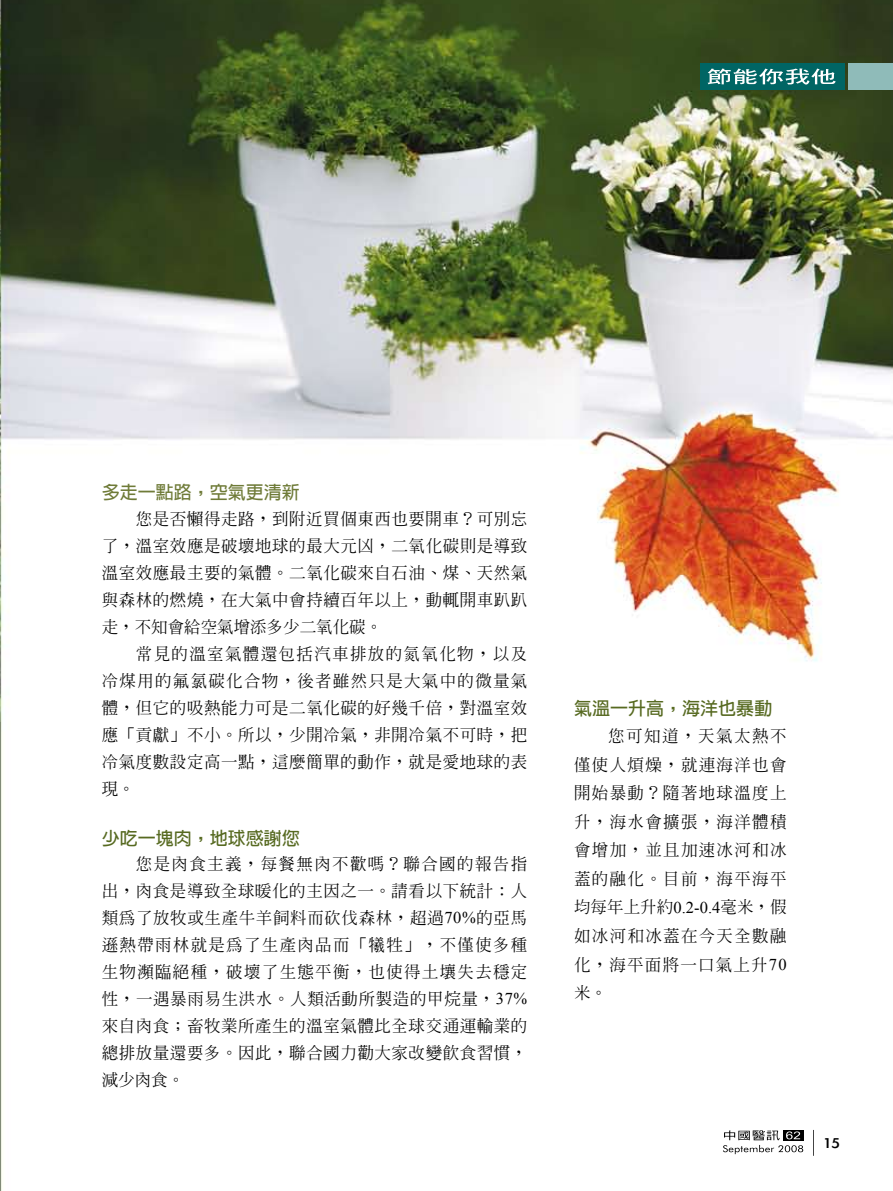
<style>
.page{position:relative;width:893px;height:1191px;background:#fff}
.page>*{position:absolute;margin:0;border:0;box-sizing:border-box;transform-origin:0 0}
.t1{font:700 18px "Lin Gothic";color:#576a21}
.t2{font:700 18px "Lin Gothic";color:#6f7b38}
.t3{font:500 16.5px/27px "Inn Ming";letter-spacing:.035em;color:#000;text-align:justify}
.t4{font:16.2px "Li Gothic Med";color:#000;scale:1.11 1}
.s1{font-family:"Times New Roman";font-weight:400}
</style>
<div class="page">
<img style="left:0;top:0;width:893px;height:1191px">
<svg style="left:813px;top:1130px;width:1px;height:25px"></svg>
<svg style="left:723px;top:1130px;width:80px;height:24px"></svg>
<div style="left:700px;top:64px;width:144px;height:26px;background:#006564"></div>
<div style="left:848px;top:64px;width:45px;height:26px;background:#8fbbb9"></div>
<svg style="left:708px;top:68px;width:128px;height:17px"></svg>
<p class="t2" style="left:102px;top:483px;width:199px">多走一點路，空氣更清新</p>
<p class="t3" style="left:102px;top:505px;width:427px;text-indent:34px">您是否懶得走路，到附近買個東西也要開車？可別忘了，溫室效應是破壞地球的最大元凶，二氧化碳則是導致溫室效應最主要的氣體。二氧化碳來自石油、煤、天然氣與森林的燃燒，在大氣中會持續百年以上，動輒開車趴趴走，不知會給空氣增添多少二氧化碳。</p>
<p class="t3" style="left:102px;top:640px;width:427px;text-indent:34px">常見的溫室氣體還包括汽車排放的氮氧化物，以及冷煤用的氟氯碳化合物，後者雖然只是大氣中的微量氣體，但它的吸熱能力可是二氧化碳的好幾千倍，對溫室效應「貢獻」不小。所以，少開冷氣，非開冷氣不可時，把冷氣度數設定高一點，這麼簡單的動作，就是愛地球的表現。</p>
<p class="t1" style="left:102px;top:828px;width:199px">少吃一塊肉，地球感謝您</p>
<p class="t3" style="left:102px;top:850px;width:427px;text-indent:34px">您是肉食主義，每餐無肉不歡嗎？聯合國的報告指出，肉食是導致全球暖化的主因之一。請看以下統計：人類為了放牧或生產牛羊飼料而砍伐森林，超過<span class="s1">70%</span>的亞馬遜熱帶雨林就是為了生產肉品而「犧牲」，不僅使多種生物瀕臨絕種，破壞了生態平衡，也使得土壤失去穩定性，一遇暴雨易生洪水。人類活動所製造的甲烷量，<span class="s1">37%</span>來自肉食；畜牧業所產生的溫室氣體比全球交通運輸業的總排放量還要多。因此，聯合國力勸大家改變飲食習慣，減少肉食。</p>
<p class="t1" style="left:574px;top:699px;width:199px">氣溫一升高，海洋也暴動</p>
<p class="t3" style="left:574px;top:722px;width:214px;line-height:28.5px;text-indent:34px">您可知道，天氣太熱不僅使人煩燥，就連海洋也會開始暴動？隨著地球溫度上升，海水會擴張，海洋體積會增加，並且加速冰河和冰蓋的融化。目前，海平海平均每年上升約<span class="s1">0.2-0.4</span>毫米，假如冰河和冰蓋在今天全數融化，海平面將一口氣上升<span class="s1">70</span>米。</p>
<p class="t4" style="left:823px;top:1134px;width:16px">15</p>
</div>
